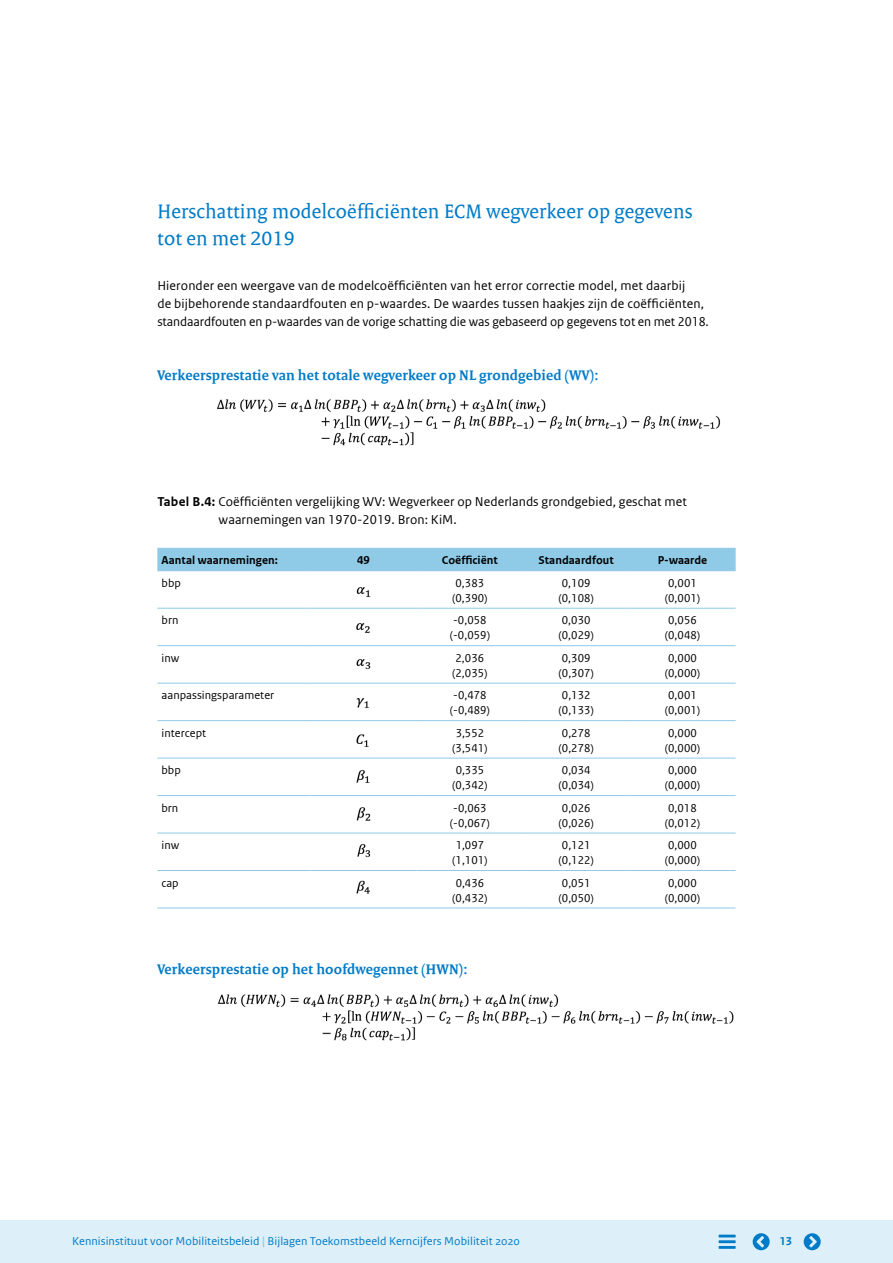
<style>
.page{position:relative;width:893px;height:1263px;background:#fff}
.page>*{position:absolute;margin:0;border:0;box-sizing:border-box;transform-origin:0 0}
._04_RO_Paragraafkop{font:21px/27px "Rijksoverheid Serif Web Regular 2";letter-spacing:.01em;color:#007bc7}
._02_Alineakop_10_12{font:700 15px "Rijksoverheid Serif Web";letter-spacing:.01em;color:#007bc7}
._05_Bodytekst_9_12{font:13.5px/18px "Rijksoverheid Sans Web Text Regular 2";letter-spacing:.01em;color:#000}
._10_RO_Broodtekst{font:13.5px/18px "Rijksoverheid Sans Web Text Regular 2";letter-spacing:.005em;color:#000}
._32_RO_Tabel_Broodte{font:12px/15px "Rijksoverheid Sans Web Text";letter-spacing:.005em;color:#000}
.t1{font:12px "Rijksoverheid Sans Web Text Regular 2";letter-spacing:.005em;color:#007bc7}
._32_RO_Tabel_Broodte-2{font:700 12px "Rijksoverheid Sans Web Text";letter-spacing:.005em;color:#000}
._32_RO_Tabel_Broodte-3{font:12px "Rijksoverheid Sans Web Text Bold 2";color:#000}
.t2{font:12px "Rijksoverheid Sans Web Text Bold 2";color:#007bc7}
.s1{font-family:"Rijksoverheid Serif Web"}
.s2{font-family:"Rijksoverheid Sans Web Text"}
.s3{font-family:"Rijksoverheid Sans Web Text";font-weight:700}
.s4{font-family:"Rijksoverheid Sans Web Text Bold 2";font-size:12.75px;color:#8fcae7}
</style>
<div class="page">
<img style="left:217px;top:399px;width:504px;height:47px">
<div style="left:157px;top:549px;width:579px;height:21px;background:#8fcae7"></div>
<hr style="left:157px;top:608px;width:153px;height:1px;background:#8fcae7">
<hr style="left:310px;top:608px;width:107px;height:1px;background:#8fcae7">
<hr style="left:417px;top:608px;width:106px;height:1px;background:#8fcae7">
<hr style="left:523px;top:608px;width:106px;height:1px;background:#8fcae7">
<hr style="left:629px;top:608px;width:107px;height:1px;background:#8fcae7">
<hr style="left:157px;top:645px;width:153px;height:1px;background:#8fcae7">
<hr style="left:310px;top:645px;width:107px;height:1px;background:#8fcae7">
<hr style="left:417px;top:645px;width:106px;height:1px;background:#8fcae7">
<hr style="left:523px;top:645px;width:106px;height:1px;background:#8fcae7">
<hr style="left:157px;top:683px;width:153px;height:1px;background:#8fcae7">
<hr style="left:417px;top:683px;width:106px;height:1px;background:#8fcae7">
<hr style="left:523px;top:683px;width:106px;height:1px;background:#8fcae7">
<hr style="left:157px;top:720px;width:153px;height:1px;background:#8fcae7">
<hr style="left:310px;top:720px;width:107px;height:1px;background:#8fcae7">
<hr style="left:417px;top:720px;width:106px;height:1px;background:#8fcae7">
<hr style="left:523px;top:720px;width:106px;height:1px;background:#8fcae7">
<hr style="left:629px;top:720px;width:107px;height:1px;background:#8fcae7">
<hr style="left:157px;top:758px;width:153px;height:1px;background:#8fcae7">
<hr style="left:310px;top:758px;width:107px;height:1px;background:#8fcae7">
<hr style="left:629px;top:758px;width:107px;height:1px;background:#8fcae7">
<hr style="left:157px;top:795px;width:153px;height:1px;background:#8fcae7">
<hr style="left:310px;top:795px;width:107px;height:1px;background:#8fcae7">
<hr style="left:629px;top:795px;width:107px;height:1px;background:#8fcae7">
<hr style="left:157px;top:833px;width:153px;height:1px;background:#8fcae7">
<hr style="left:310px;top:833px;width:107px;height:1px;background:#8fcae7">
<hr style="left:629px;top:833px;width:107px;height:1px;background:#8fcae7">
<hr style="left:157px;top:870px;width:153px;height:1px;background:#8fcae7">
<hr style="left:310px;top:870px;width:107px;height:1px;background:#8fcae7">
<hr style="left:629px;top:870px;width:107px;height:1px;background:#8fcae7">
<hr style="left:157px;top:907px;width:153px;height:1px;background:#8fcae7">
<hr style="left:310px;top:907px;width:107px;height:1px;background:#8fcae7">
<hr style="left:629px;top:907px;width:107px;height:1px;background:#8fcae7">
<hr style="left:157px;top:548px;width:153px;height:1px;background:#8fcae7">
<hr style="left:310px;top:548px;width:107px;height:1px;background:#8fcae7">
<hr style="left:417px;top:548px;width:106px;height:1px;background:#8fcae7">
<hr style="left:523px;top:548px;width:106px;height:1px;background:#8fcae7">
<hr style="left:629px;top:548px;width:107px;height:1px;background:#8fcae7">
<hr style="left:157px;top:570px;width:153px;height:1px;background:#8fcae7">
<hr style="left:310px;top:570px;width:107px;height:1px;background:#8fcae7">
<hr style="left:417px;top:570px;width:106px;height:1px;background:#8fcae7">
<hr style="left:523px;top:570px;width:106px;height:1px;background:#8fcae7">
<hr style="left:629px;top:570px;width:107px;height:1px;background:#8fcae7">
<hr style="left:629px;top:645px;width:107px;height:1px;background:#8fcae7">
<hr style="left:310px;top:683px;width:107px;height:1px;background:#8fcae7">
<hr style="left:629px;top:683px;width:107px;height:1px;background:#8fcae7">
<hr style="left:417px;top:758px;width:106px;height:1px;background:#8fcae7">
<hr style="left:523px;top:758px;width:106px;height:1px;background:#8fcae7">
<hr style="left:417px;top:795px;width:106px;height:1px;background:#8fcae7">
<hr style="left:523px;top:795px;width:106px;height:1px;background:#8fcae7">
<hr style="left:417px;top:833px;width:106px;height:1px;background:#8fcae7">
<hr style="left:523px;top:833px;width:106px;height:1px;background:#8fcae7">
<hr style="left:417px;top:870px;width:106px;height:1px;background:#8fcae7">
<hr style="left:523px;top:870px;width:106px;height:1px;background:#8fcae7">
<hr style="left:417px;top:907px;width:106px;height:1px;background:#8fcae7">
<hr style="left:523px;top:907px;width:106px;height:1px;background:#8fcae7">
<img style="left:357px;top:587px;width:14px;height:10px">
<img style="left:357px;top:623px;width:13px;height:10px">
<img style="left:357px;top:659px;width:14px;height:10px">
<img style="left:357px;top:698px;width:12px;height:10px">
<img style="left:357px;top:734px;width:12px;height:13px">
<img style="left:357px;top:770px;width:13px;height:13px">
<img style="left:357px;top:807px;width:14px;height:14px">
<img style="left:357px;top:844px;width:14px;height:13px">
<img style="left:357px;top:881px;width:13px;height:13px">
<img style="left:217px;top:994px;width:517px;height:47px">
<div style="left:0;top:1220px;width:893px;height:43px;background:#ddeff8"></div>
<hr style="left:719px;top:1246px;width:17px;height:3px;background:#007bc7">
<hr style="left:719px;top:1240px;width:17px;height:3px;background:#007bc7">
<hr style="left:719px;top:1234px;width:17px;height:3px;background:#007bc7">
<svg style="left:753px;top:1233px;width:17px;height:17px"></svg>
<svg style="left:804px;top:1233px;width:17px;height:17px"></svg>
<p class="_04_RO_Paragraafkop" style="left:157px;top:197px;width:537px">Herschatting modelcoëfficiënten ECM wegverkeer op gegevens <span class="s1">tot en met 2019</span></p>
<p class="_05_Bodytekst_9_12" style="left:157px;top:276px;width:553px">Hieronder een weergave van de modelcoëfficiënten van het error correctie model, met daarbij<br>de bijbehorende standaardfouten en p-waardes. De waardes tussen haakjes zijn de coëfficiënten, <span class="s2">standaardfouten en p-waardes van de vorige schatting die was gebaseerd op gegevens tot en met 2018.</span></p>
<p class="_02_Alineakop_10_12" style="left:157px;top:366px;width:443px">Verkeersprestatie van het totale wegverkeer op NL grondgebied (WV):</p>
<p class="_10_RO_Broodtekst" style="left:219px;top:492px;width:470px;text-indent:-61px"><span class="s3">Tabel B.4:</span> Coëfficiënten vergelijking WV: Wegverkeer op Nederlands grondgebied, geschat met <span class="s2">waarnemingen van 1970-2019. Bron: KiM.</span></p>
<p class="_32_RO_Tabel_Broodte-2" style="left:162px;top:554px;width:118px">Aantal waarnemingen:</p>
<p class="_32_RO_Tabel_Broodte-3" style="left:357px;top:554px;width:14px">49</p>
<p class="_32_RO_Tabel_Broodte-2" style="left:442px;top:554px;width:57px">Coëfficiënt</p>
<p class="_32_RO_Tabel_Broodte-2" style="left:538px;top:554px;width:77px">Standaardfout</p>
<p class="_32_RO_Tabel_Broodte-2" style="left:658px;top:554px;width:51px">P-waarde</p>
<p class="_32_RO_Tabel_Broodte" style="left:162px;top:575px;width:21px">bbp</p>
<p class="_32_RO_Tabel_Broodte" style="left:452px;top:575px;width:37px">0,383 (0,390)</p>
<p class="_32_RO_Tabel_Broodte" style="left:558px;top:575px;width:37px">0,109 (0,108)</p>
<p class="_32_RO_Tabel_Broodte" style="left:665px;top:575px;width:37px">0,001 (0,001)</p>
<p class="_32_RO_Tabel_Broodte" style="left:162px;top:613px;width:18px">brn</p>
<p class="_32_RO_Tabel_Broodte" style="left:450px;top:613px;width:42px">-0,058 (-0,059)</p>
<p class="_32_RO_Tabel_Broodte" style="left:558px;top:613px;width:37px">0,030 (0,029)</p>
<p class="_32_RO_Tabel_Broodte" style="left:665px;top:613px;width:37px">0,056 (0,048)</p>
<p class="_32_RO_Tabel_Broodte" style="left:162px;top:650px;width:19px">inw</p>
<p class="_32_RO_Tabel_Broodte" style="left:452px;top:650px;width:37px">2,036 (2,035)</p>
<p class="_32_RO_Tabel_Broodte" style="left:559px;top:650px;width:37px">0,309 (0,307)</p>
<p class="_32_RO_Tabel_Broodte" style="left:665px;top:650px;width:37px">0,000 (0,000)</p>
<p class="_32_RO_Tabel_Broodte" style="left:162px;top:688px;width:114px">aanpassingsparameter</p>
<p class="_32_RO_Tabel_Broodte" style="left:450px;top:688px;width:41px">-0,478 (-0,489)</p>
<p class="_32_RO_Tabel_Broodte" style="left:559px;top:688px;width:37px">0,132 (0,133)</p>
<p class="_32_RO_Tabel_Broodte" style="left:665px;top:688px;width:37px">0,001 (0,001)</p>
<p class="_32_RO_Tabel_Broodte" style="left:162px;top:725px;width:46px">intercept</p>
<p class="_32_RO_Tabel_Broodte" style="left:452px;top:725px;width:37px">3,552 (3,541)</p>
<p class="_32_RO_Tabel_Broodte" style="left:559px;top:725px;width:37px">0,278 (0,278)</p>
<p class="_32_RO_Tabel_Broodte" style="left:665px;top:725px;width:37px">0,000 (0,000)</p>
<p class="_32_RO_Tabel_Broodte" style="left:162px;top:763px;width:21px">bbp</p>
<p class="_32_RO_Tabel_Broodte" style="left:452px;top:763px;width:37px">0,335 (0,342)</p>
<p class="_32_RO_Tabel_Broodte" style="left:559px;top:763px;width:37px">0,034 (0,034)</p>
<p class="_32_RO_Tabel_Broodte" style="left:665px;top:763px;width:37px">0,000 (0,000)</p>
<p class="_32_RO_Tabel_Broodte" style="left:162px;top:800px;width:18px">brn</p>
<p class="_32_RO_Tabel_Broodte" style="left:450px;top:800px;width:41px">-0,063 (-0,067)</p>
<p class="_32_RO_Tabel_Broodte" style="left:559px;top:800px;width:37px">0,026 (0,026)</p>
<p class="_32_RO_Tabel_Broodte" style="left:665px;top:800px;width:37px">0,018 (0,012)</p>
<p class="_32_RO_Tabel_Broodte" style="left:162px;top:838px;width:19px">inw</p>
<p class="_32_RO_Tabel_Broodte" style="left:452px;top:838px;width:37px">1,097 (1,101)</p>
<p class="_32_RO_Tabel_Broodte" style="left:559px;top:838px;width:37px">0,121 (0,122)</p>
<p class="_32_RO_Tabel_Broodte" style="left:665px;top:838px;width:37px">0,000 (0,000)</p>
<p class="_32_RO_Tabel_Broodte" style="left:162px;top:875px;width:19px">cap</p>
<p class="_32_RO_Tabel_Broodte" style="left:452px;top:875px;width:37px">0,436 (0,432)</p>
<p class="_32_RO_Tabel_Broodte" style="left:559px;top:875px;width:37px">0,051 (0,050)</p>
<p class="_32_RO_Tabel_Broodte" style="left:665px;top:875px;width:37px">0,000 (0,000)</p>
<p class="_02_Alineakop_10_12" style="left:157px;top:960px;width:312px">Verkeersprestatie op het hoofdwegennet (HWN):</p>
<p class="t1" style="left:72px;top:1234px;width:449px"><span class="s2">Kennisinstituut voor Mobiliteitsbeleid</span> <span class="s4">|</span> Bijlagen Toekomstbeeld Kerncijfers Mobiliteit 2020</p>
<p class="t2" style="left:779px;top:1234px;width:14px">13</p>
</div>
